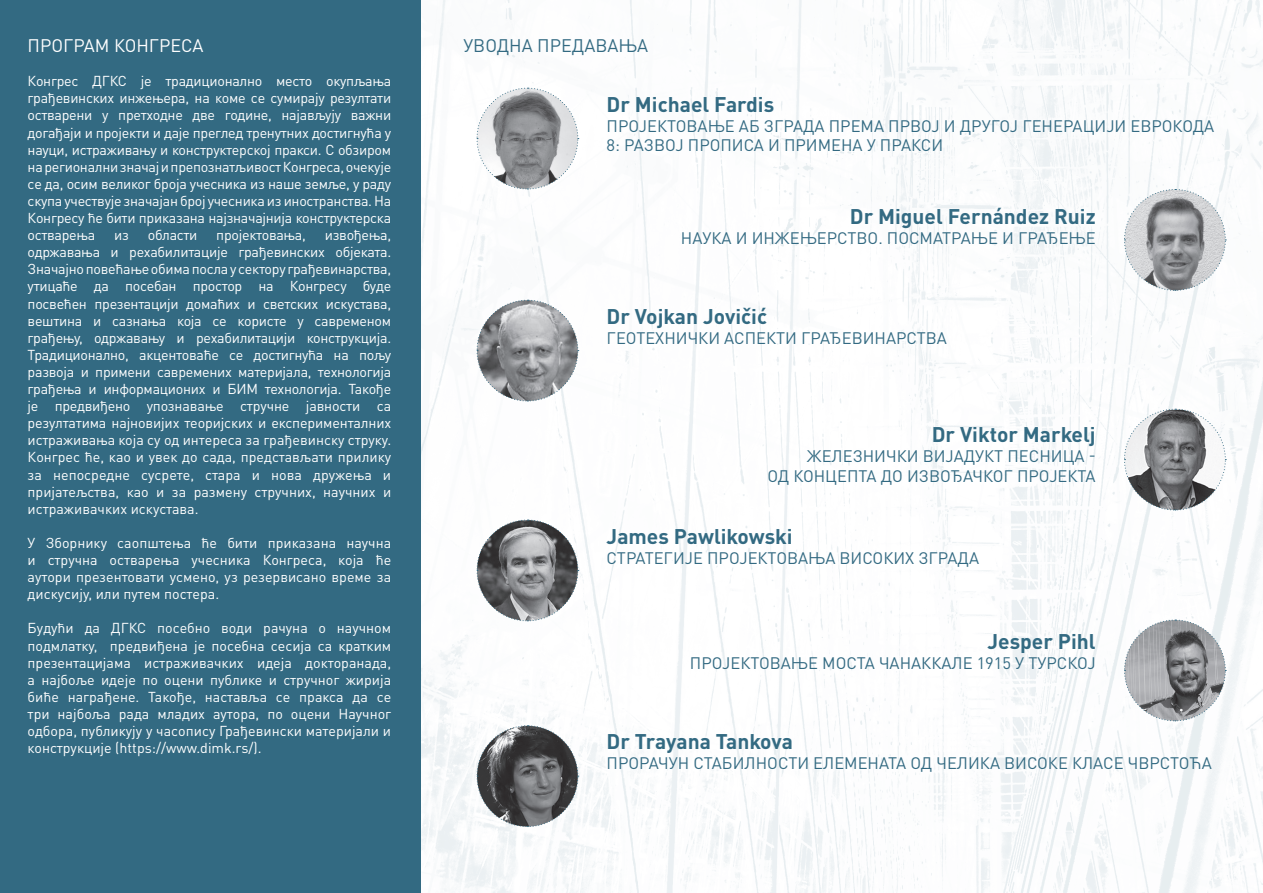
<style>
.page{position:relative;width:1263px;height:893px;background:#fff}
.page>*{position:absolute;margin:0;border:0;box-sizing:border-box;transform-origin:0 0}
.Tekst_9_5_crni{font:700 21px "DIN Pro";color:#336a82}
.t1{font:18px "DIN Pro";color:#fff}
.t2{font:18px "DIN Pro";color:#336a82}
.Tekst_9_5_crni-2{font:16.5px/19.8px "DIN Pro";color:#336a82}
.Tekst_9_5_beli{font:14.25px/17.1px "DIN Pro";letter-spacing:-.02em;color:#fff;text-align:justify}
.Tekst_9_5_crni-3{font:14.25px/17.1px "DIN Pro";color:#fff;text-align:justify}
</style>
<div class="page">
<img style="left:421px;top:0;width:842px;height:893px">
<svg style="left:476px;top:87px;width:103px;height:103px"></svg>
<svg style="left:476px;top:725px;width:103px;height:102px"></svg>
<svg style="left:476px;top:299px;width:103px;height:103px"></svg>
<svg style="left:1124px;top:189px;width:102px;height:102px"></svg>
<svg style="left:1124px;top:619px;width:102px;height:103px"></svg>
<svg style="left:1124px;top:408px;width:102px;height:103px"></svg>
<svg style="left:476px;top:519px;width:103px;height:103px"></svg>
<div style="left:0;top:0;width:421px;height:893px;background:#336a82"></div>
<p class="t1" style="left:28px;top:33px;width:177px">ПРОГРАМ КОНГРЕСА</p>
<p class="Tekst_9_5_beli" style="left:28px;top:72px;width:365px">Конгрес ДГКС je традиционално место окупљања грађевинских инжењера, на коме се сумирају резултати остварени у претходне две године, најављују важни догађаји и пројекти и даје преглед тренутних достигнућа у науци, истраживању и конструктерској пракси. С обзиром на регионални значај и препознатљивост Конгреса, очекује се да, осим великог броја учесника из наше земље, у раду скупа учествује значајан број учесника из иностранства. На Конгресу ће бити приказана најзначајнија конструктерска остварења</p>
<p class="Tekst_9_5_beli" style="left:114px;top:226px;width:16px">из</p>
<p class="Tekst_9_5_beli" style="left:148px;top:226px;width:51px">области</p>
<p class="Tekst_9_5_beli" style="left:216px;top:226px;width:91px">пројектовања,</p>
<p class="Tekst_9_5_beli" style="left:28px;top:226px;width:365px;text-align:right">извођења,<br>одржавања и рехабилитације грађевинских објеката.</p>
<p class="Tekst_9_5_beli" style="left:28px;top:260px;width:365px">Значајно повећање обима посла у сектору грађевинарства, утицаће да посебан простор на Конгресу буде посвећен презентацији домаћих и светских искустава, вештина и сазнања која се користе у савременом грађењу, одржавању и рехабилитацији конструкција.<br>Традиционално, акцентоваће се достигнућа на пољу развоја и примени савремених материјала, технологија грађења и информационих и БИМ технологија. Такође је предвиђено упознавање стручне јавности са резултатима најновијих теоријских и експерименталних истраживања која су од интереса за грађевинску струку.</p>
<p class="Tekst_9_5_crni-3" style="left:28px;top:448px;width:365px">Конгрес ће, као и увек до сада, представљати прилику за непосредне сусрете, стара и нова дружења и пријатељства, као и за размену стручних, научних и истраживачких искустава.</p>
<p class="Tekst_9_5_crni-3" style="left:28px;top:534px;width:365px">У Зборнику саопштења ће бити приказана научна и стручна остварења учесника Конгреса, која ће аутори презентовати усмено, уз резервисано време за дискусију, или путем постера.</p>
<p class="Tekst_9_5_crni-3" style="left:28px;top:619px;width:365px">Будући да ДГКС посебно води рачуна о научном подмлатку, предвиђенa je посебна сесија са кратким презентацијама истраживачких идеја докторанада, а најбоље идеје по оцени публике и стручног жирија биће награђене. Такође, наставља се пракса да се три најбоља рада младих аутора, по оцени Научног одбора, публикују у часопису Грађевински материјали и конструкције (https://www.dimk.rs/).</p>
<p class="t2" style="left:463px;top:33px;width:186px">УВОДНА ПРЕДАВАЊА</p>
<p class="Tekst_9_5_crni" style="left:607px;top:87px;width:169px">Dr Michael Fardis</p>
<p class="Tekst_9_5_crni-2" style="left:607px;top:115px;width:609px">ПРОЈЕКТОВАЊЕ АБ ЗГРАДА ПРЕМА ПРВОЈ И ДРУГОЈ ГЕНЕРАЦИЈИ ЕВРОКОДА<br>8: РАЗВОЈ ПРОПИСА И ПРИМЕНА У ПРАКСИ</p>
<p class="Tekst_9_5_crni" style="left:850px;top:199px;width:247px">Dr Miguel Fernández Ruiz</p>
<p class="Tekst_9_5_crni-2" style="left:681px;top:227px;width:416px">НАУКА И ИНЖЕЊЕРСТВО. ПОСМАТРАЊЕ И ГРАЂЕЊЕ</p>
<p class="Tekst_9_5_crni" style="left:607px;top:299px;width:162px">Dr Vojkan Jovičić</p>
<p class="Tekst_9_5_crni-2" style="left:607px;top:327px;width:342px">ГЕОТЕХНИЧКИ АСПЕКТИ ГРАЂЕВИНАРСТВА</p>
<p class="Tekst_9_5_crni" style="left:932px;top:417px;width:165px">Dr Viktor Markelj</p>
<p class="Tekst_9_5_crni-2" style="left:807px;top:445px;width:290px">ЖЕЛЕЗНИЧКИ ВИЈАДУКТ ПЕСНИЦА -</p>
<p class="Tekst_9_5_crni-2" style="left:767px;top:465px;width:330px">ОД КОНЦЕПТА ДО ИЗВОЂАЧКОГ ПРОЈЕКТА</p>
<p class="Tekst_9_5_crni" style="left:607px;top:519px;width:188px">James Pawlikowski</p>
<p class="Tekst_9_5_crni-2" style="left:607px;top:547px;width:374px">СТРАТЕГИЈЕ ПРОЈЕКТОВАЊА ВИСОКИХ ЗГРАДА</p>
<p class="Tekst_9_5_crni" style="left:987px;top:624px;width:110px">Jesper Pihl</p>
<p class="Tekst_9_5_crni-2" style="left:690px;top:653px;width:407px">ПРОЈЕКТОВАЊЕ МОСТА ЧАНАККАЛЕ 1915 У ТУРСКОЈ</p>
<p class="Tekst_9_5_crni" style="left:607px;top:724px;width:188px">Dr Trayana Tankova</p>
<p class="Tekst_9_5_crni-2" style="left:607px;top:753px;width:607px">ПРОРАЧУН СТАБИЛНОСТИ ЕЛЕМЕНАТА ОД ЧЕЛИКА ВИСОКЕ КЛАСЕ ЧВРСТОЋА</p>
</div>
